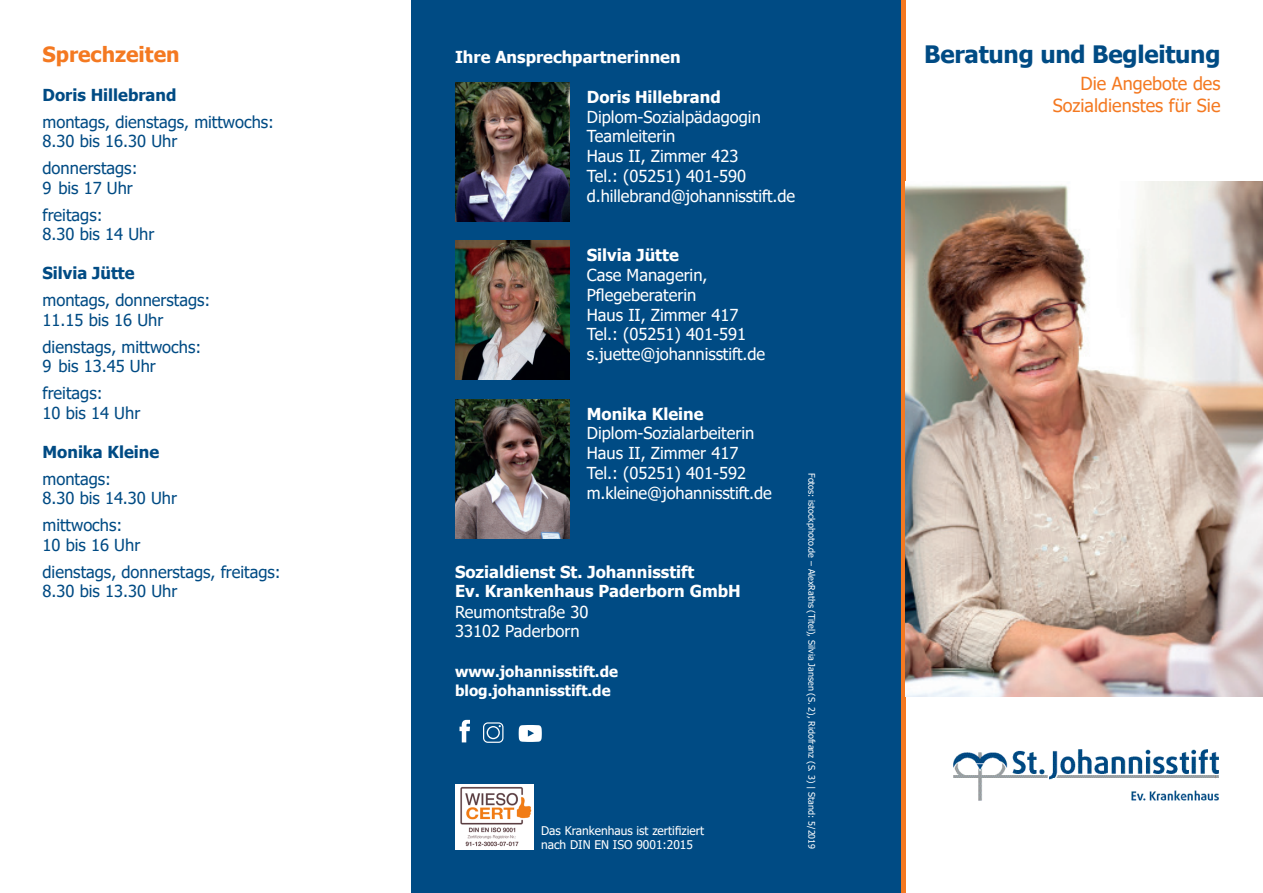
<style>
.page{position:relative;width:1263px;height:893px;background:#fff}
.page>*{position:absolute;margin:0;border:0;box-sizing:border-box;transform-origin:0 0}
.Titelseite_Titel{font:700 24px "Tahoma";letter-spacing:-.01em;color:#004b84}
.Fließtext{font:700 21px "Tahoma";color:#f47921}
.Titelseite_Untertite{font:18px/22.5px "Tahoma";color:#f47921;text-align:right}
.Fließtext-2{font:16.5px "Tahoma";color:#fff}
.Fließtext-3{font:16.5px/19.5px "Tahoma";color:#004b84}
.Fließtext-4{font:700 16.5px/19.5px "Tahoma";color:#fff}
.Fließtext-5{font:700 16.5px "Tahoma";color:#004b84}
.Rückseite_Fließtext{font:700 16.5px "Tahoma";color:#fff}
.Rückseite_Fließtext-2{font:700 15px "Tahoma";color:#fff}
.Titelseite_Hauptthem{font:12px/14.4px "Tahoma";color:#fff}
.t1{font:9px "Tahoma";color:#fff}
</style>
<div class="page">
<div style="left:412px;top:0;width:489px;height:893px;background:#004b84"></div>
<hr style="left:901px;top:0;width:4px;height:893px;background:#f47921">
<svg style="left:459px;top:720px;width:11px;height:22px"></svg>
<svg style="left:483px;top:722px;width:20px;height:21px"></svg>
<svg style="left:519px;top:725px;width:23px;height:17px"></svg>
<img style="left:953px;top:749px;width:266px;height:52px">
<img style="left:455px;top:784px;width:79px;height:65px">
<img style="left:906px;top:182px;width:357px;height:515px">
<img style="left:455px;top:83px;width:115px;height:139px">
<img style="left:455px;top:241px;width:115px;height:139px">
<img style="left:455px;top:400px;width:115px;height:138px">
<p class="Fließtext" style="left:43px;top:39px;width:139px">Sprechzeiten</p>
<p class="Fließtext-5" style="left:43px;top:83px;width:135px">Doris Hillebrand</p>
<p class="Fließtext-3" style="left:43px;top:113px;width:233px">montags, dienstags, mittwochs:<br>8.30 bis 16.30 Uhr</p>
<p class="Fließtext-3" style="left:43px;top:159px;width:96px">donnerstags:<br>9 bis 17 Uhr</p>
<p class="Fließtext-3" style="left:43px;top:206px;width:62px">freitags:</p>
<p class="Fließtext-3" style="left:43px;top:225px;width:113px">8.30 bis 14 Uhr</p>
<p class="Fließtext-5" style="left:43px;top:262px;width:94px">Silvia Jütte</p>
<p class="Fließtext-3" style="left:43px;top:291px;width:169px">montags, donnerstags:<br>11.15 bis 16 Uhr</p>
<p class="Fließtext-3" style="left:43px;top:338px;width:160px">dienstags, mittwochs:<br>9 bis 13.45 Uhr</p>
<p class="Fließtext-3" style="left:43px;top:384px;width:62px">freitags:</p>
<p class="Fließtext-3" style="left:43px;top:404px;width:99px">10 bis 14 Uhr</p>
<p class="Fließtext-5" style="left:43px;top:440px;width:118px">Monika Kleine</p>
<p class="Fließtext-3" style="left:43px;top:470px;width:136px">montags:<br>8.30 bis 14.30 Uhr</p>
<p class="Fließtext-3" style="left:43px;top:516px;width:99px">mittwochs:<br>10 bis 16 Uhr</p>
<p class="Fließtext-3" style="left:43px;top:563px;width:240px">dienstags, donnerstags, freitags:</p>
<p class="Fließtext-3" style="left:43px;top:582px;width:136px">8.30 bis 13.30 Uhr</p>
<p class="Rückseite_Fließtext" style="left:455px;top:46px;width:227px">Ihre Ansprechpartnerinnen</p>
<p class="Fließtext-4" style="left:587px;top:88px;width:135px">Doris Hillebrand</p>
<p class="Fließtext-2" style="left:587px;top:105px;width:176px">Diplom-Sozialpädagogin</p>
<p class="Fließtext-2" style="left:587px;top:125px;width:90px">Teamleiterin</p>
<p class="Fließtext-2" style="left:587px;top:145px;width:153px">Haus II, Zimmer 423</p>
<p class="Fließtext-2" style="left:587px;top:165px;width:161px">Tel.: (05251) 401-590</p>
<p class="Fließtext-2" style="left:587px;top:185px;width:210px">d.hillebrand@johannisstift.de</p>
<p class="Fließtext-4" style="left:587px;top:246px;width:94px">Silvia Jütte</p>
<p class="Fließtext-2" style="left:587px;top:264px;width:122px">Case Managerin,</p>
<p class="Fließtext-2" style="left:587px;top:284px;width:111px">Pflegeberaterin</p>
<p class="Fließtext-2" style="left:587px;top:303px;width:153px">Haus II, Zimmer 417</p>
<p class="Fließtext-2" style="left:587px;top:323px;width:161px">Tel.: (05251) 401-591</p>
<p class="Fließtext-2" style="left:587px;top:343px;width:180px">s.juette@johannisstift.de</p>
<p class="Fließtext-4" style="left:587px;top:404px;width:118px">Monika Kleine</p>
<p class="Fließtext-2" style="left:587px;top:422px;width:169px">Diplom-Sozialarbeiterin</p>
<p class="Fließtext-2" style="left:587px;top:442px;width:153px">Haus II, Zimmer 417</p>
<p class="Fließtext-2" style="left:587px;top:462px;width:161px">Tel.: (05251) 401-592</p>
<p class="Fließtext-2" style="left:587px;top:482px;width:187px">m.kleine@johannisstift.de</p>
<p class="Fließtext-4" style="left:455px;top:563px;width:287px">Sozialdienst St. Johannisstift<br>Ev. Krankenhaus Paderborn GmbH</p>
<p class="Fließtext-2" style="left:455px;top:600px;width:135px">Reumontstraße 30</p>
<p class="Fließtext-2" style="left:455px;top:620px;width:126px">33102 Paderborn</p>
<p class="Rückseite_Fließtext-2" style="left:455px;top:661px;width:164px">www.johannisstift.de</p>
<p class="Rückseite_Fließtext-2" style="left:455px;top:680px;width:157px">blog.johannisstift.de</p>
<p class="Titelseite_Hauptthem" style="left:541px;top:824px;width:165px">Das Krankenhaus ist zertifiziert nach DIN EN ISO 9001:2015</p>
<p class="t1" style="left:818px;top:473px;width:378px;rotate:90deg">Fotos: istockphoto.de – AlexRaths (Titel), Silvia Jansen (S. 2), Ridofranz (S. 3) | Stand: 5/2019</p>
<p class="Titelseite_Titel" style="left:924px;top:37px;width:298px">Beratung und Begleitung</p>
<p class="Titelseite_Untertite" style="left:1053px;top:73px;width:169px">Die Angebote des<br>Sozialdienstes für Sie</p>
</div>
